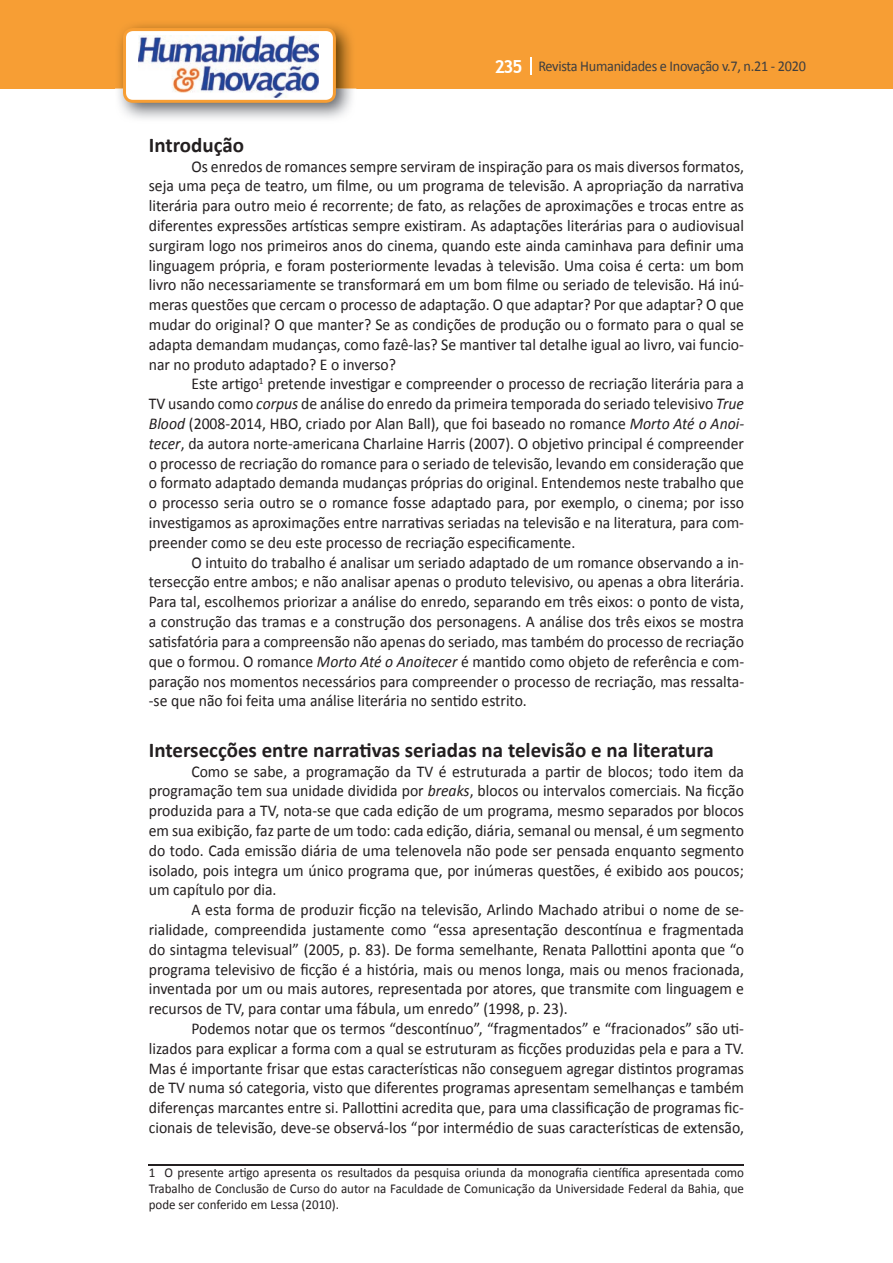
<style>
.page{position:relative;width:893px;height:1263px;background:#fff}
.page>*{position:absolute;margin:0;border:0;box-sizing:border-box;transform-origin:0 0}
.t1{font:700 21px "Calibri";color:#231f20}
.t2{font:16.5px/19.8px "Calibri";color:#231f20;text-align:justify;scale:.95 1}
.t3{font:15px "Calibri";letter-spacing:-.02em;color:#3e3e3f;scale:.95 1}
.t4{font:13.5px/16.2px "Calibri";color:#231f20;text-align:justify;scale:.96 1}
.s1{font-family:"Trebuchet MS";font-weight:700;font-size:18px;color:#fff}
.s2{font-style:italic}
</style>
<div class="page">
<div style="left:0;top:0;width:893px;height:88px;background:#f79e34"></div>
<svg style="left:530px;top:57px;width:2px;height:18px"></svg>
<img style="left:115px;top:24px;width:241px;height:95px">
<svg style="left:123px;top:28px;width:213px;height:75px"></svg>
<hr style="left:149px;top:1164px;width:595px;height:1px;background:#231f20">
<p class="t3" style="left:495px;top:57px;width:329px"><span class="s1">235</span> Revista Humanidades e Inovação v.7, n.21 - 2020</p>
<p class="t1" style="left:149px;top:131px;width:97px">Introdução</p>
<p class="t2" style="left:149px;top:156px;width:628px;text-indent:43px">Os enredos de romances sempre serviram de inspiração para os mais diversos formatos, seja uma peça de teatro, um filme, ou um programa de televisão. A apropriação da narrativa literária para outro meio é recorrente; de fato, as relações de aproximações e trocas entre as diferentes expressões artísticas sempre existiram. As adaptações literárias para o audiovisual surgiram logo nos primeiros anos do cinema, quando este ainda caminhava para definir uma linguagem própria, e foram posteriormente levadas à televisão. Uma coisa é certa: um bom livro não necessariamente se transformará em um bom filme ou seriado de televisão. Há inú&shy;meras questões que cercam o processo de adaptação. O que adaptar? Por que adaptar? O que mudar do original? O que manter? Se as condições de produção ou o formato para o qual se adapta demandam mudanças, como fazê-las? Se mantiver tal detalhe igual ao livro, vai funcio&shy;nar no produto adaptado? E o inverso?</p>
<p class="t2" style="left:149px;top:374px;width:628px;text-indent:43px">Este artigo<sup>1</sup> pretende investigar e compreender o processo de recriação literária para a TV usando como <span class="s2">corpus</span> de análise do enredo da primeira temporada do seriado televisivo <span class="s2">True Blood</span> (2008-2014, HBO, criado por Alan Ball), que foi baseado no romance <span class="s2">Morto Até o Anoi&shy;tecer</span>, da autora norte-americana Charlaine Harris (2007). O objetivo principal é compreender o processo de recriação do romance para o seriado de televisão, levando em consideração que o formato adaptado demanda mudanças próprias do original. Entendemos neste trabalho que o processo seria outro se o romance fosse adaptado para, por exemplo, o cinema; por isso investigamos as aproximações entre narrativas seriadas na televisão e na literatura, para com&shy;preender como se deu este processo de recriação especificamente.</p>
<p class="t2" style="left:149px;top:552px;width:628px;text-indent:43px">O intuito do trabalho é analisar um seriado adaptado de um romance observando a in&shy;tersecção entre ambos; e não analisar apenas o produto televisivo, ou apenas a obra literária.<br>Para tal, escolhemos priorizar a análise do enredo, separando em três eixos: o ponto de vista, a construção das tramas e a construção dos personagens. A análise dos três eixos se mostra satisfatória para a compreensão não apenas do seriado, mas também do processo de recriação que o formou. O romance <span class="s2">Morto Até o Anoitecer</span> é mantido como objeto de referência e com&shy;paração nos momentos necessários para compreender o processo de recriação, mas ressalta--se que não foi feita uma análise literária no sentido estrito.</p>
<p class="t1" style="left:149px;top:736px;width:566px">Intersecções entre narrativas seriadas na televisão e na literatura</p>
<p class="t2" style="left:149px;top:761px;width:628px;text-indent:43px">Como se sabe, a programação da TV é estruturada a partir de blocos; todo item da programação tem sua unidade dividida por <span class="s2">breaks</span>, blocos ou intervalos comerciais. Na ficção produzida para a TV, nota-se que cada edição de um programa, mesmo separados por blocos em sua exibição, faz parte de um todo: cada edição, diária, semanal ou mensal, é um segmento do todo. Cada emissão diária de uma telenovela não pode ser pensada enquanto segmento isolado, pois integra um único programa que, por inúmeras questões, é exibido aos poucos; um capítulo por dia.</p>
<p class="t2" style="left:149px;top:900px;width:628px;text-indent:43px">A esta forma de produzir ficção na televisão, Arlindo Machado atribui o nome de se&shy;rialidade, compreendida justamente como “essa apresentação descontínua e fragmentada do sintagma televisual” (2005, p. 83). De forma semelhante, Renata Pallottini aponta que “o programa televisivo de ficção é a história, mais ou menos longa, mais ou menos fracionada, inventada por um ou mais autores, representada por atores, que transmite com linguagem e recursos de TV, para contar uma fábula, um enredo” (1998, p. 23).</p>
<p class="t2" style="left:149px;top:1018px;width:628px;text-indent:43px">Podemos notar que os termos “descontínuo”, “fragmentados” e “fracionados” são uti&shy;lizados para explicar a forma com a qual se estruturam as ficções produzidas pela e para a TV.<br>Mas é importante frisar que estas características não conseguem agregar distintos programas de TV numa só categoria, visto que diferentes programas apresentam semelhanças e também diferenças marcantes entre si. Pallottini acredita que, para uma classificação de programas fic&shy;cionais de televisão, deve-se observá-los “por intermédio de suas características de extensão,</p>
<p class="t4" style="left:149px;top:1164px;width:621px">1 O presente artigo apresenta os resultados da pesquisa oriunda da monografia científica apresentada como Trabalho de Conclusão de Curso do autor na Faculdade de Comunicação da Universidade Federal da Bahia, que pode ser conferido em Lessa (2010).</p>
</div>
